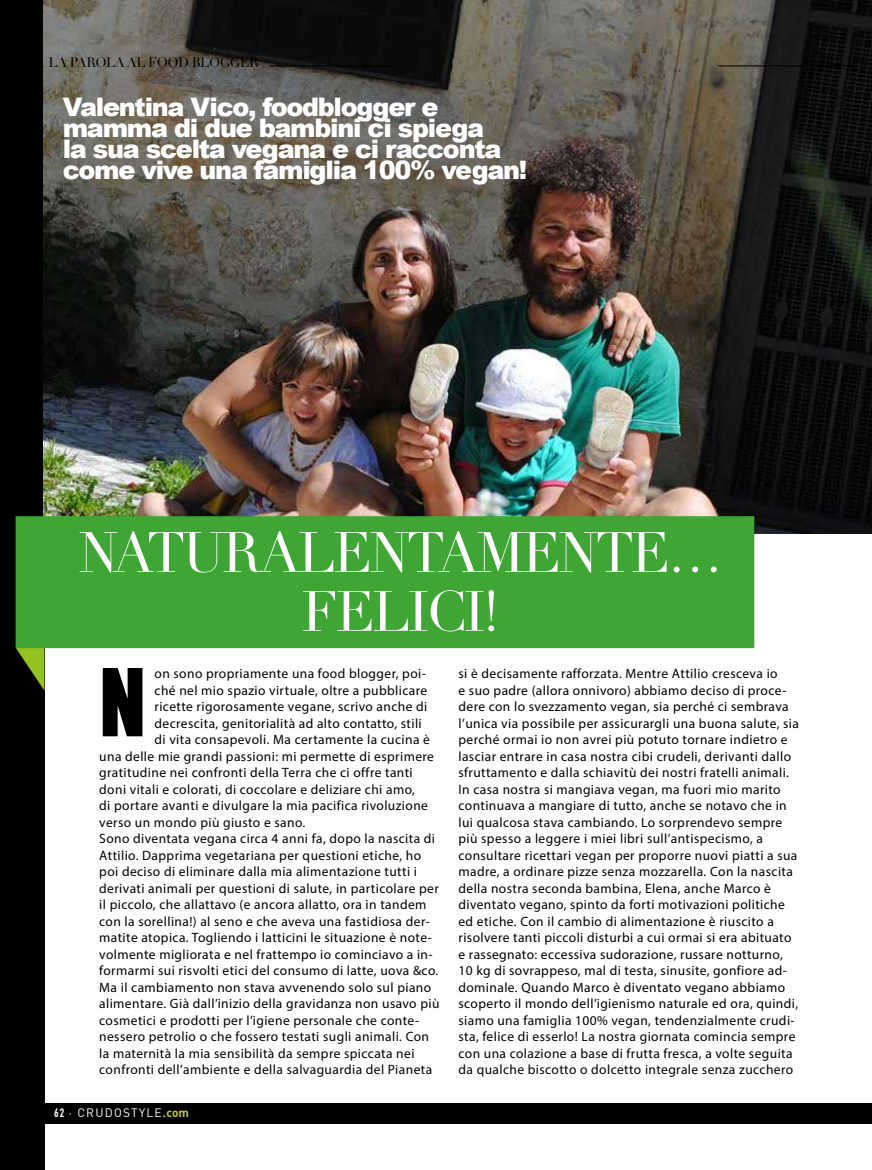
<style>
.page{position:relative;width:872px;height:1170px;background:#fff}
.page>*{position:absolute;margin:0;border:0;box-sizing:border-box;transform-origin:0 0}
.t1{font:86.4px "Impact";color:#000}
.t2{font:55.65px/58.9px "Didot";letter-spacing:-.05em;color:#fff;text-align:center}
.t3{font:900 25.5px/21px "Arial";letter-spacing:-.05em;color:#fff}
.t4{font:13.5px/16.5px "Myriad Pro";letter-spacing:.03em;color:#000}
.t5{font:13.5px "Didot";letter-spacing:-.04em;color:#000}
.t6{font:12px "DIN";letter-spacing:.1em;color:#fff}
.s1{font-family:"DIN Condensed";font-weight:700}
.s2{font-family:"DIN Bold";color:#c2cd33}
</style>
<div class="page">
<div style="left:0;top:0;width:45px;height:1169px;background:#000"></div>
<img style="left:44px;top:0;width:828px;height:533px">
<div style="left:45px;top:1102px;width:827px;height:21px;background:#000"></div>
<svg style="left:16px;top:648px;width:28px;height:42px"></svg>
<div style="left:16px;top:516px;width:738px;height:132px;background:#3fa535"></div>
<hr style="left:269px;top:66px;width:126px;height:1px;background:#000">
<hr style="left:718px;top:66px;width:139px;height:1px;background:#000">
<p class="t5" style="left:48px;top:54px;width:202px">LA PAROLA AL FOOD BLOGGER</p>
<h3 class="t3" style="left:63px;top:96px;width:466px">Valentina Vico, foodblogger e mamma di due bambini ci spiega<br>la sua scelta vegana e ci racconta come vive una famiglia 100% vegan!</h3>
<h2 class="t2" style="left:78px;top:524px;width:646px">NATURALENTAMENTE…<br>FELICI!</h2>
<p class="t4" style="left:154px;top:665px;width:273px">on sono propriamente una food blogger, poi-</p>
<p class="t4" style="left:154px;top:681px;width:274px">ché nel mio spazio virtuale, oltre a pubblicare</p>
<p class="t4" style="left:154px;top:698px;width:274px">ricette rigorosamente vegane, scrivo anche di</p>
<p class="t4" style="left:154px;top:714px;width:269px">decrescita, genitorialità ad alto contatto, stili</p>
<p class="t4" style="left:154px;top:731px;width:277px">di vita consapevoli. Ma certamente la cucina è</p>
<p class="t4" style="left:99px;top:747px;width:336px">una delle mie grandi passioni: mi permette di esprimere</p>
<p class="t4" style="left:99px;top:764px;width:315px">gratitudine nei confronti della Terra che ci offre tanti</p>
<p class="t4" style="left:99px;top:780px;width:317px">doni vitali e colorati, di coccolare e deliziare chi amo,</p>
<p class="t4" style="left:99px;top:797px;width:330px">di portare avanti e divulgare la mia pacifica rivoluzione</p>
<p class="t4" style="left:99px;top:813px;width:208px">verso un mondo più giusto e sano.</p>
<p class="t4" style="left:99px;top:830px;width:337px">Sono diventata vegana circa 4 anni fa, dopo la nascita di</p>
<p class="t4" style="left:99px;top:846px;width:323px">Attilio. Dapprima vegetariana per questioni etiche, ho</p>
<p class="t4" style="left:99px;top:863px;width:319px">poi deciso di eliminare dalla mia alimentazione tutti i</p>
<p class="t4" style="left:99px;top:879px;width:341px">derivati animali per questioni di salute, in particolare per</p>
<p class="t4" style="left:99px;top:896px;width:329px">il piccolo, che allattavo (e ancora allatto, ora in tandem</p>
<p class="t4" style="left:99px;top:912px;width:332px">con la sorellina!) al seno e che aveva una fastidiosa der-</p>
<p class="t4" style="left:99px;top:929px;width:334px">matite atopica. Togliendo i latticini le situazione è note-</p>
<p class="t4" style="left:99px;top:945px;width:335px">volmente migliorata e nel frattempo io cominciavo a in-</p>
<p class="t4" style="left:99px;top:962px;width:340px">formarmi sui risvolti etici del consumo di latte, uova &amp;co.</p>
<p class="t4" style="left:99px;top:978px;width:333px">Ma il cambiamento non stava avvenendo solo sul piano</p>
<p class="t4" style="left:99px;top:995px;width:342px">alimentare. Già dall’inizio della gravidanza non usavo più</p>
<p class="t4" style="left:99px;top:1011px;width:321px">cosmetici e prodotti per l’igiene personale che conte-</p>
<p class="t4" style="left:99px;top:1028px;width:331px">nessero petrolio o che fossero testati sugli animali. Con</p>
<p class="t4" style="left:99px;top:1044px;width:317px">la maternità la mia sensibilità da sempre spiccata nei</p>
<p class="t4" style="left:99px;top:1061px;width:334px">confronti dell’ambiente e della salvaguardia del Pianeta</p>
<h1 class="t1" style="left:99px;top:635px;width:48px">N</h1>
<p class="t4" style="left:458px;top:665px;width:342px">si è decisamente rafforzata. Mentre Attilio cresceva io<br>e suo padre (allora onnivoro) abbiamo deciso di proce&shy;dere con lo svezzamento vegan, sia perché ci sembrava l’unica via possibile per assicurargli una buona salute, sia perché ormai io non avrei più potuto tornare indietro e lasciar entrare in casa nostra cibi crudeli, derivanti dallo sfruttamento e dalla schiavitù dei nostri fratelli animali.<br>In casa nostra si mangiava vegan, ma fuori mio marito continuava a mangiare di tutto, anche se notavo che in lui qualcosa stava cambiando. Lo sorprendevo sempre più spesso a leggere i miei libri sull’antispecismo, a consultare ricettari vegan per proporre nuovi piatti a sua madre, a ordinare pizze senza mozzarella. Con la nascita della nostra seconda bambina, Elena, anche Marco è diventato vegano, spinto da forti motivazioni politiche ed etiche. Con il cambio di alimentazione è riuscito a risolvere tanti piccoli disturbi a cui ormai si era abituato e rassegnato: eccessiva sudorazione, russare notturno, 10 kg di sovrappeso, mal di testa, sinusite, gonfiore ad&shy;dominale. Quando Marco è diventato vegano abbiamo scoperto il mondo dell’igienismo naturale ed ora, quindi, siamo una famiglia 100% vegan, tendenzialmente crudi&shy;sta, felice di esserlo! La nostra giornata comincia sempre con una colazione a base di frutta fresca, a volte seguita da qualche biscotto o dolcetto integrale senza zucchero</p>
<p class="t6" style="left:54px;top:1105px;width:137px"><span class="s1">62</span> · CRUDOSTYLE<span class="s2">.com</span></p>
</div>
